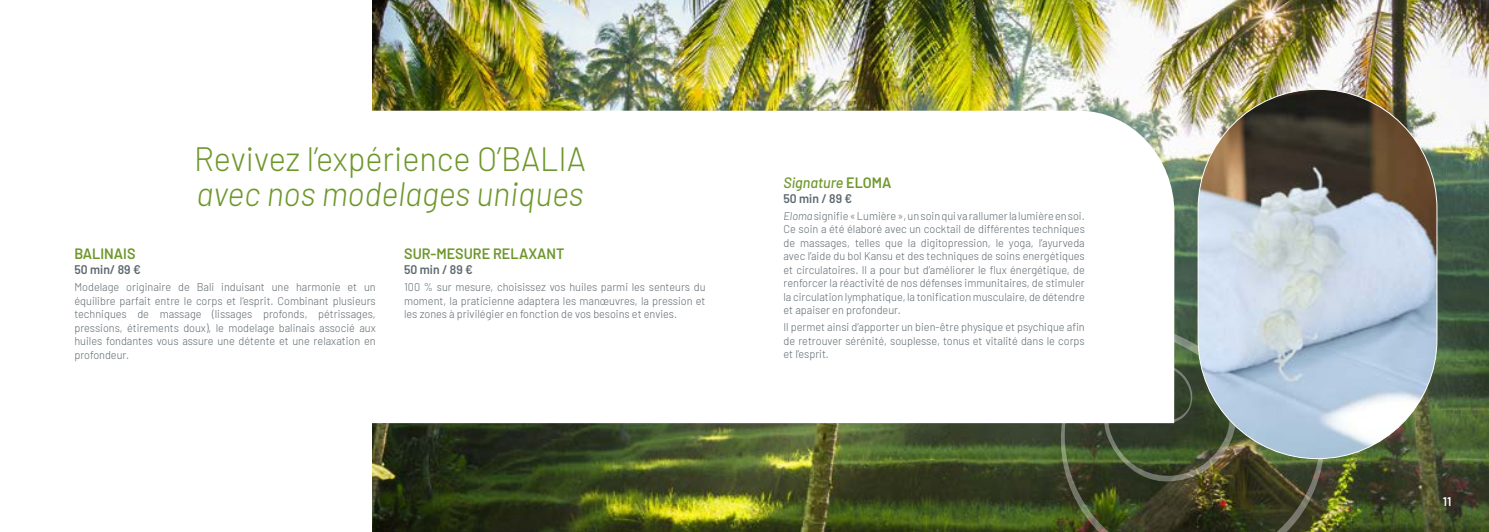
<style>
.page{position:relative;width:1489px;height:532px;background:#fff}
.page>*{position:absolute;margin:0;border:0;box-sizing:border-box;transform-origin:0 0}
.t1{font:300 33.75px "Barlow";color:#6e972b;scale:.96 1}
.t2{font:italic 300 33.75px "Barlow";color:#6e972b;scale:.96 1}
.t3{font:600 15px "Barlow";color:#6e972b;scale:.96 1}
.t4{font:italic 500 15px "Barlow";color:#6e972b;scale:.96 1}
.t5{font:600 12.5px "Barlow";color:#5d686e}
.t6{font:600 12.5px "Barlow";color:#fff}
.t7{font:300 11.25px/13.5px "Barlow";color:#5d686e;text-align:justify}
.s1{font-weight:600;font-style:normal}
.s2{font-style:italic}
</style>
<div class="page">
<img style="left:372px;top:0;width:1116px;height:531px">
<img style="left:1034px;top:423px;width:313px;height:108px">
<img style="left:1097px;top:268px;width:160px;height:221px">
<svg style="left:372px;top:111px;width:802px;height:312px"></svg>
<img style="left:1197px;top:89px;width:239px;height:369px;border-radius:119px">
<h1 class="t1" style="left:194px;top:135px;width:410px">Revivez l’expérience O’BALIA</h1>
<h1 class="t2" style="left:196px;top:170px;width:405px">avec nos modelages uniques</h1>
<h2 class="t4" style="left:783px;top:171px;width:114px">Signature <span class="s1">ELOMA</span></h2>
<p class="t5" style="left:783px;top:189px;width:70px">50 min / 89 €</p>
<p class="t7" style="left:783px;top:208px;width:303px"><span class="s2">Eloma</span> signifie « Lumière », un soin qui va rallumer la lumière en soi.<br>Ce soin a été élaboré avec un cocktail de différentes techniques de massages, telles que la digitopression, le yoga, l’ayurveda avec l’aide du bol Kansu et des techniques de soins energétiques et circulatoires. Il a pour but d’améliorer le flux énergétique, de renforcer la réactivité de nos défenses immunitaires, de stimuler la circulation lymphatique, la tonification musculaire, de détendre et apaiser en profondeur.</p>
<p class="t7" style="left:783px;top:319px;width:303px">Il permet ainsi d’apporter un bien-être physique et psychique afin de retrouver sérénité, souplesse, tonus et vitalité dans le corps et l’esprit.</p>
<h2 class="t3" style="left:74px;top:243px;width:65px">BALINAIS</h2>
<p class="t5" style="left:74px;top:260px;width:68px">50 min/ 89 €</p>
<p class="t7" style="left:74px;top:280px;width:303px">Modelage originaire de Bali induisant une harmonie et un équilibre parfait entre le corps et l’esprit. Combinant plusieurs techniques de massage (lissages profonds, pétrissages, pressions, étirements doux), le modelage balinais associé aux huiles fondantes vous assure une détente et une relaxation en profondeur.</p>
<h2 class="t3" style="left:404px;top:243px;width:169px">SUR-MESURE RELAXANT</h2>
<p class="t5" style="left:404px;top:260px;width:70px">50 min / 89 €</p>
<p class="t7" style="left:404px;top:280px;width:303px">100 % sur mesure, choisissez vos huiles parmi les senteurs du moment, la praticienne adaptera les manœuvres, la pression et les zones à privilégier en fonction de vos besoins et envies.</p>
<p class="t6" style="left:1442px;top:492px;width:10px">11</p>
</div>
